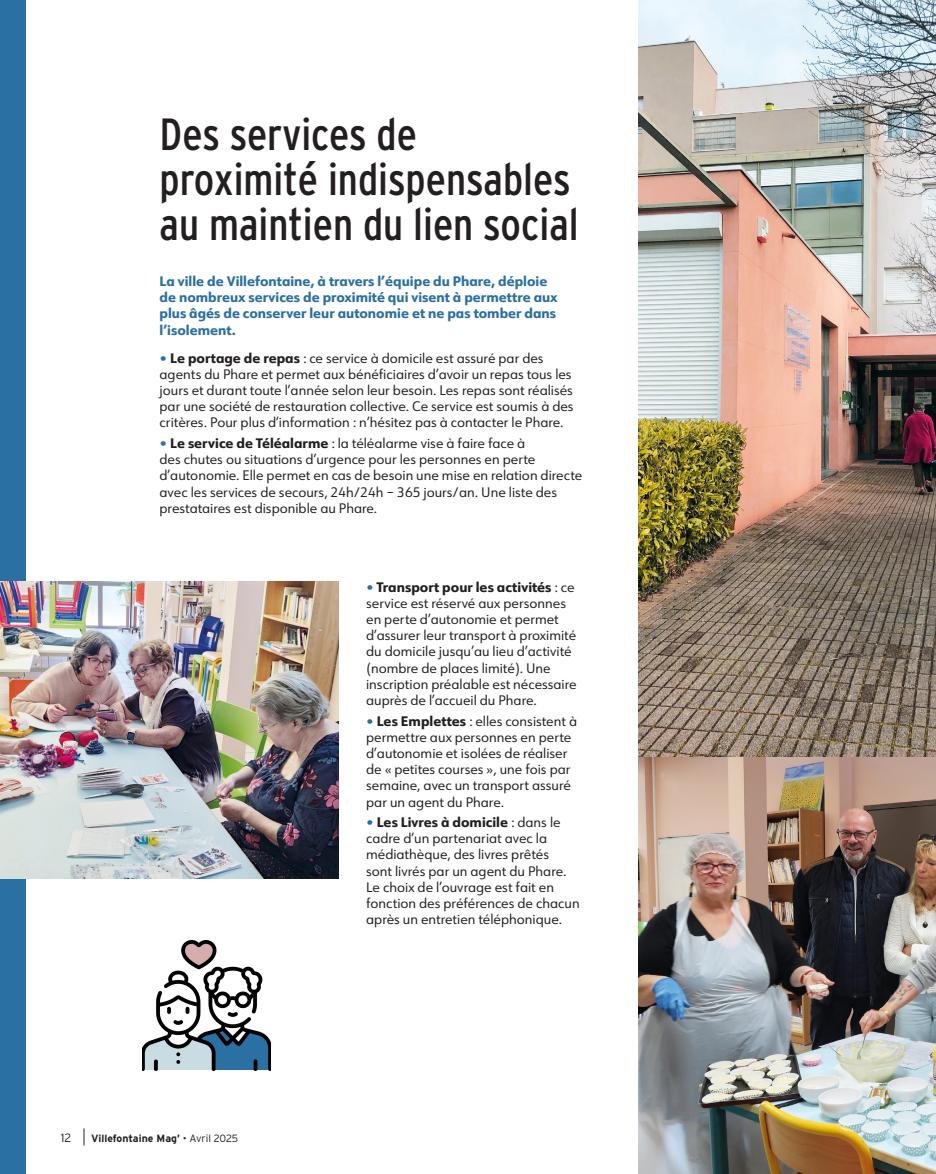
<style>
.page{position:relative;width:936px;height:1174px;background:#fff}
.page>*{position:absolute;margin:0;border:0;box-sizing:border-box;transform-origin:0 0}
.t1{font:45px/45px "Interstate Condensed";color:#231f20}
.t2{font:13.5px/16.2px "URW Form";color:#231f20}
.t3{font:800 13.5px/16.2px "URW Form";color:#2b70a2}
.t4{font:300 12px "Interstate";color:#231f20}
.t5{font:700 10.5px "Interstate";color:#231f20}
.s1{color:#2b70a2}
.s2{font-weight:800}
.s3{font-weight:300}
</style>
<div class="page">
<div style="left:0;top:0;width:26px;height:1174px;background:#2b70a2"></div>
<img style="left:638px;top:0;width:297px;height:757px">
<img style="left:0;top:581px;width:339px;height:297px">
<img style="left:638px;top:757px;width:297px;height:417px">
<img style="left:142px;top:940px;width:128px;height:130px">
<svg style="left:84px;top:1128px;width:1px;height:17px"></svg>
<p class="t1" style="left:159px;top:112px;width:259px">Des services de</p>
<p class="t1" style="left:159px;top:157px;width:421px">proximité indispensables au maintien du lien social</p>
<p class="t3" style="left:159px;top:272px;width:399px">La ville de Villefontaine, à travers l’équipe du Phare, déploie de nombreux services de proximité qui visent à permettre aux plus âgés de conserver leur autonomie et ne pas tomber dans l’isolement.</p>
<p class="t2" style="left:159px;top:349px;width:415px"><span class="s1">•</span> <span class="s2">Le portage de repas</span> : ce service à domicile est assuré par des agents du Phare et permet aux bénéficiaires d’avoir un repas tous les jours et durant toute l’année selon leur besoin. Les repas sont réalisés par une société de restauration collective. Ce service est soumis à des critères. Pour plus d’information : n’hésitez pas à contacter le Phare.</p>
<p class="t2" style="left:159px;top:434px;width:424px"><span class="s1">•</span> <span class="s2">Le service de Téléalarme</span> : la téléalarme vise à faire face à<br>des chutes ou situations d’urgence pour les personnes en perte d’autonomie. Elle permet en cas de besoin une mise en relation directe avec les services de secours, 24h/24h – 365 jours/an. Une liste des prestataires est disponible au Phare.</p>
<p class="t4" style="left:61px;top:1131px;width:12px">12</p>
<p class="t5" style="left:91px;top:1132px;width:148px">Villefontaine Mag’ <span class="s3">• Avril 2025</span></p>
<p class="t2" style="left:366px;top:578px;width:212px"><span class="s1">•</span> <span class="s2">Transport pour les activités</span> : ce service est réservé aux personnes en perte d’autonomie et permet d’assurer leur transport à proximité du domicile jusqu’au lieu d’activité (nombre de places limité). Une inscription préalable est nécessaire auprès de l’accueil du Phare.</p>
<p class="t2" style="left:366px;top:712px;width:212px"><span class="s1">•</span> <span class="s2">Les Emplettes</span> : elles consistent à permettre aux personnes en perte d’autonomie et isolées de réaliser de « petites courses », une fois par semaine, avec un transport assuré par un agent du Phare.</p>
<p class="t2" style="left:366px;top:813px;width:215px"><span class="s1">•</span> <span class="s2">Les Livres à domicile</span> : dans le cadre d’un partenariat avec la médiathèque, des livres prêtés<br>sont livrés par un agent du Phare.<br>Le choix de l’ouvrage est fait en fonction des préférences de chacun après un entretien téléphonique.</p>
</div>
